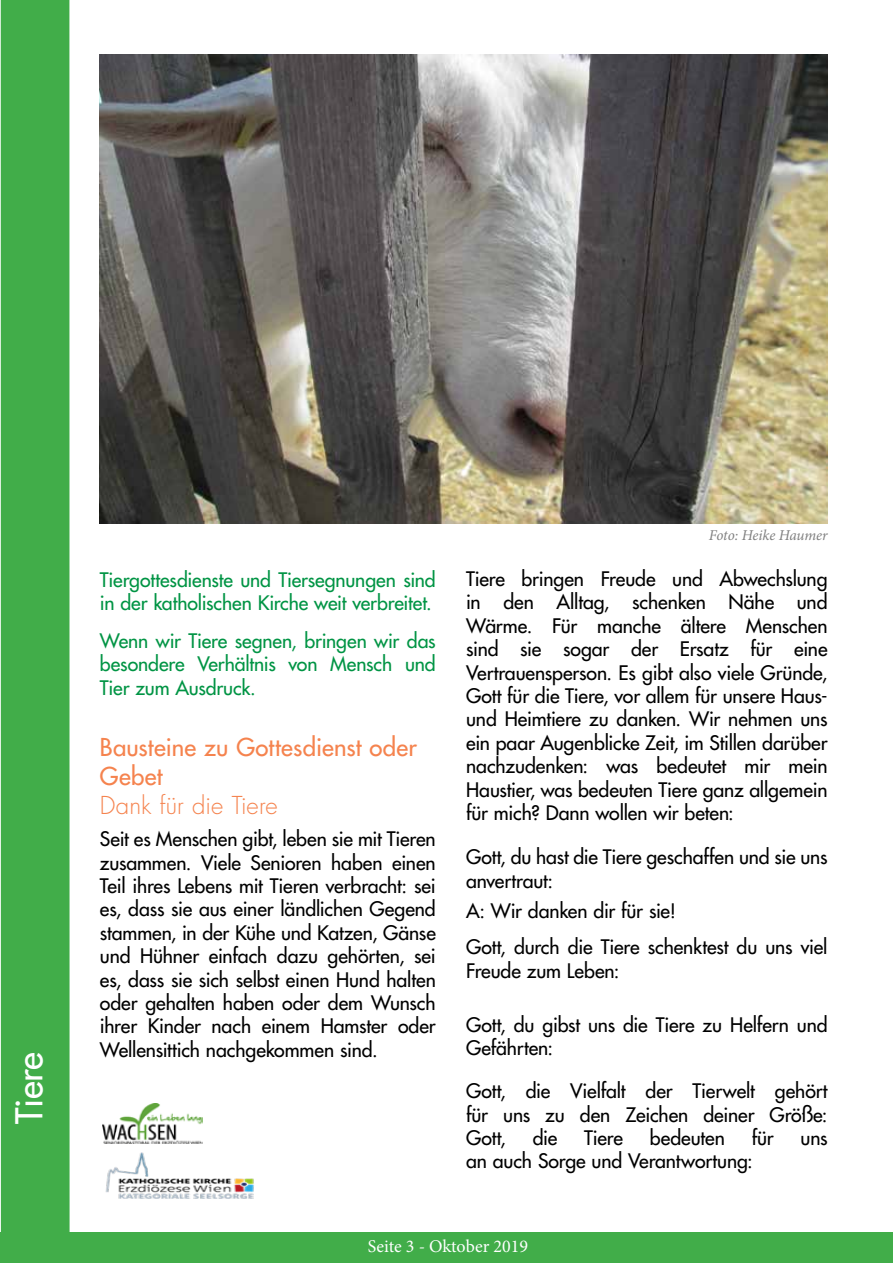
<style>
.page{position:relative;width:893px;height:1263px;background:#fff}
.page>*{position:absolute;margin:0;border:0;box-sizing:border-box;transform-origin:0 0}
.t1{font:500 36px "Futura Std";letter-spacing:-.015em;color:#fff}
.t2{font:500 24px/28.8px "Futura Std";letter-spacing:.01em;color:#f5834e}
.t3{font:300 24px "Futura Std";color:#f5834e}
.t4{font:500 19.5px/23.4px "Futura Std";letter-spacing:-.005em;color:#000;text-align:justify}
.t5{font:500 19.5px/23.4px "Futura Std";letter-spacing:-.005em;color:#009444}
.t6{font:18px "Minion Pro";color:#fff}
.t7{font:italic 15px "Minion Pro";letter-spacing:-.01em;color:#808080}
</style>
<div class="page">
<div style="left:1px;top:0;width:69px;height:1263px;background:#41ad49"></div>
<div style="left:0;top:1232px;width:893px;height:31px;background:#41ad49"></div>
<img style="left:102px;top:1103px;width:101px;height:41px">
<img style="left:105px;top:1152px;width:149px;height:47px">
<img style="left:100px;top:54px;width:728px;height:469px">
<h1 class="t1" style="left:7px;top:1124px;width:73px;rotate:-90deg">Tiere</h1>
<p class="t5" style="left:100px;top:568px;width:337px">Tiergottesdienste und Tiersegnungen sind in der katholischen Kirche weit verbreitet.</p>
<p class="t5" style="left:100px;top:629px;width:337px;text-align:justify">Wenn wir Tiere segnen, bringen wir das besondere Verhältnis von Mensch und Tier zum Ausdruck.</p>
<p class="t2" style="left:100px;top:733px;width:318px">Bausteine zu Gottesdienst oder<br>Gebet</p>
<p class="t3" style="left:100px;top:790px;width:179px">Dank für die Tiere</p>
<p class="t4" style="left:100px;top:827px;width:337px">Seit es Menschen gibt, leben sie mit Tieren zusammen. Viele Senioren haben einen Teil ihres Lebens mit Tieren verbracht: sei es, dass sie aus einer ländlichen Gegend stammen, in der Kühe und Katzen, Gänse und Hühner einfach dazu gehörten, sei es, dass sie sich selbst einen Hund halten oder gehalten haben oder dem Wunsch ihrer Kinder nach einem Hamster oder Wellensittich nachgekommen sind.</p>
<p class="t7" style="left:709px;top:525px;width:120px">Foto: Heike Haumer</p>
<p class="t4" style="left:466px;top:567px;width:363px">Tiere bringen Freude und Abwechslung in den Alltag, schenken Nähe und Wärme. Für manche ältere Menschen sind sie sogar der Ersatz für eine Vertrauensperson. Es gibt also viele Gründe, Gott für die Tiere, vor allem für unsere Haus&shy;und Heimtiere zu danken. Wir nehmen uns ein paar Augenblicke Zeit, im Stillen darüber nachzudenken: was bedeutet mir mein Haustier, was bedeuten Tiere ganz allgemein für mich? Dann wollen wir beten:</p>
<p class="t4" style="left:466px;top:845px;width:363px">Gott, du hast die Tiere geschaffen und sie uns anvertraut:</p>
<p class="t4" style="left:466px;top:893px;width:363px;line-height:36px">A: Wir danken dir für sie!<br>Gott, durch die Tiere schenktest du uns viel</p>
<p class="t4" style="left:466px;top:959px;width:155px">Freude zum Leben:</p>
<p class="t4" style="left:466px;top:1013px;width:363px">Gott, du gibst uns die Tiere zu Helfern und<br>Gefährten:</p>
<p class="t4" style="left:466px;top:1079px;width:363px">Gott, die Vielfalt der Tierwelt gehört für uns zu den Zeichen deiner Größe:<br>Gott,</p>
<p class="t4" style="left:533px;top:1126px;width:26px">die</p>
<p class="t4" style="left:584px;top:1126px;width:40px">Tiere</p>
<p class="t4" style="left:650px;top:1126px;width:77px">bedeuten</p>
<p class="t4" style="left:752px;top:1126px;width:24px">für</p>
<p class="t4" style="left:800px;top:1126px;width:29px">uns</p>
<p class="t4" style="left:466px;top:1149px;width:288px">an auch Sorge und Verantwortung:</p>
<p class="t6" style="left:368px;top:1234px;width:162px">Seite 3 - Oktober 2019</p>
</div>
